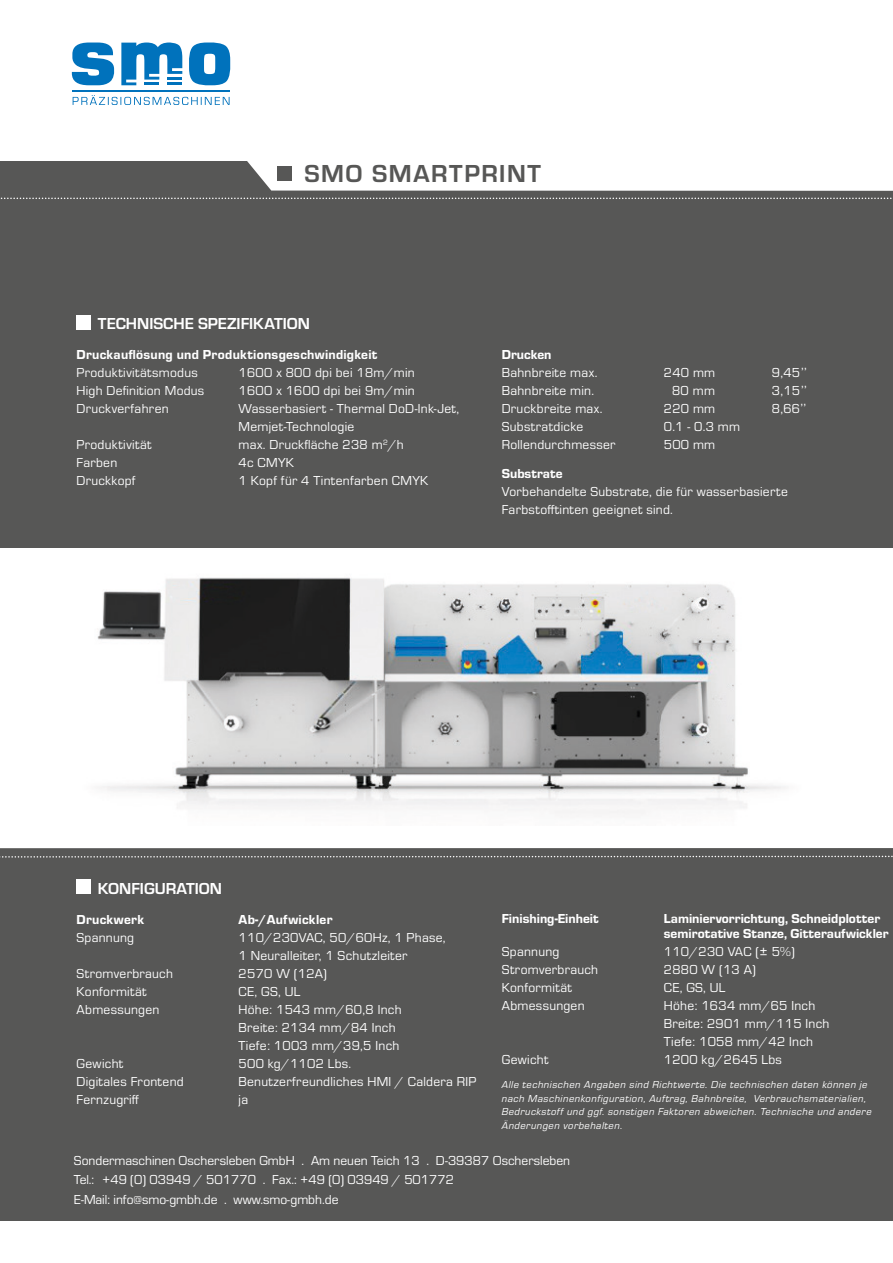
<style>
.page{position:relative;width:893px;height:1263px;background:#fff}
.page>*{position:absolute;margin:0;border:0;box-sizing:border-box;transform-origin:0 0}
.t1{font:700 25.5px "Eurostile";letter-spacing:.06em;color:#575756}
.t2{font:700 16.5px "Eurostile";color:#fff}
.t3{font:13.5px "Eurostile";letter-spacing:.02em;color:#fff}
.t4{font:13.5px "Eurostile Hea";letter-spacing:.005em;color:#fff}
.t5{font:13.5px "Eurostile";color:#fff}
.t6{font:italic 10.5px/13.5px "Eurostile";letter-spacing:.05em;color:#fff}
</style>
<div class="page">
<div style="left:0;top:162px;width:893px;height:1059px;background:#575756"></div>
<svg style="left:0;top:198px;width:892px;height:1px"></svg>
<svg style="left:0;top:855px;width:893px;height:3px"></svg>
<div style="left:247px;top:161px;width:646px;height:30px;background:#fff"></div>
<div style="left:277px;top:167px;width:15px;height:14px;background:#575756"></div>
<div style="left:0;top:824px;width:893px;height:24px;background:#fff"></div>
<div style="left:77px;top:315px;width:14px;height:14px;background:#fff"></div>
<hr style="left:72px;top:90px;width:158px;height:1px;background:#0072bc">
<svg style="left:121px;top:43px;width:61px;height:42px"></svg>
<hr style="left:144px;top:82px;width:15px;height:3px;background:#0072bc">
<hr style="left:167px;top:77px;width:15px;height:3px;background:#0072bc">
<svg style="left:72px;top:43px;width:42px;height:42px"></svg>
<svg style="left:189px;top:43px;width:41px;height:42px"></svg>
<svg style="left:73px;top:95px;width:157px;height:10px"></svg>
<div style="left:0;top:549px;width:893px;height:276px;background:#fff"></div>
<img style="left:97px;top:577px;width:689px;height:237px">
<div style="left:77px;top:879px;width:14px;height:15px;background:#fff"></div>
<p class="t1" style="left:304px;top:155px;width:238px">SMO SMARTPRINT</p>
<p class="t2" style="left:98px;top:312px;width:214px">TECHNISCHE SPEZIFIKATION</p>
<p class="t4" style="left:77px;top:345px;width:302px">Druckauflösung und Produktionsgeschwindigkeit</p>
<p class="t3" style="left:77px;top:364px;width:123px">Produktivitätsmodus</p>
<p class="t3" style="left:239px;top:364px;width:178px">1600 x 800 dpi bei 18m/min</p>
<p class="t3" style="left:77px;top:382px;width:129px">High Definition Modus</p>
<p class="t3" style="left:239px;top:382px;width:178px">1600 x 1600 dpi bei 9m/min</p>
<p class="t3" style="left:77px;top:400px;width:94px">Druckverfahren</p>
<p class="t3" style="left:239px;top:400px;width:222px">Wasserbasiert - Thermal DoD-Ink-Jet,</p>
<p class="t3" style="left:239px;top:418px;width:117px">Memjet-Technologie</p>
<p class="t3" style="left:77px;top:436px;width:77px">Produktivität</p>
<p class="t3" style="left:239px;top:436px;width:167px">max. Druckfläche 238 m<sup>2</sup>/h</p>
<p class="t3" style="left:77px;top:454px;width:42px">Farben</p>
<p class="t3" style="left:239px;top:454px;width:57px">4c CMYK</p>
<p class="t3" style="left:77px;top:472px;width:61px">Druckkopf</p>
<p class="t3" style="left:239px;top:472px;width:191px">1 Kopf für 4 Tintenfarben CMYK</p>
<p class="t4" style="left:502px;top:345px;width:51px">Drucken</p>
<p class="t3" style="left:502px;top:363px;width:97px">Bahnbreite max.</p>
<p class="t3" style="left:664px;top:363px;width:53px">240 mm</p>
<p class="t3" style="left:772px;top:363px;width:30px">9,45</p>
<p class="t3" style="left:801px;top:356px;width:7px">,,</p>
<p class="t3" style="left:502px;top:381px;width:94px">Bahnbreite min.</p>
<p class="t3" style="left:672px;top:381px;width:44px">80 mm</p>
<p class="t3" style="left:772px;top:381px;width:30px">3,15</p>
<p class="t3" style="left:801px;top:374px;width:7px">,,</p>
<p class="t3" style="left:502px;top:399px;width:102px">Druckbreite max.</p>
<p class="t3" style="left:664px;top:399px;width:53px">220 mm</p>
<p class="t3" style="left:772px;top:399px;width:30px">8,66</p>
<p class="t3" style="left:800px;top:392px;width:7px">,,</p>
<p class="t3" style="left:502px;top:417px;width:83px">Substratdicke</p>
<p class="t3" style="left:664px;top:417px;width:78px">0.1 - 0.3 mm</p>
<p class="t3" style="left:502px;top:435px;width:115px">Rollendurchmesser</p>
<p class="t3" style="left:664px;top:435px;width:53px">500 mm</p>
<p class="t4" style="left:502px;top:464px;width:62px">Substrate</p>
<p class="t3" style="left:502px;top:483px;width:288px">Vorbehandelte Substrate, die für wasserbasierte</p>
<p class="t3" style="left:502px;top:501px;width:172px">Farbstofftinten geeignet sind.</p>
<p class="t2" style="left:98px;top:876px;width:126px">KONFIGURATION</p>
<p class="t4" style="left:77px;top:910px;width:69px">Druckwerk</p>
<p class="t4" style="left:239px;top:910px;width:96px">Ab-/Aufwickler</p>
<p class="t3" style="left:77px;top:928px;width:59px">Spannung</p>
<p class="t3" style="left:239px;top:928px;width:208px">110/230VAC, 50/60Hz, 1 Phase,</p>
<p class="t3" style="left:239px;top:946px;width:170px">1 Neuralleiter, 1 Schutzleiter</p>
<p class="t3" style="left:77px;top:964px;width:98px">Stromverbrauch</p>
<p class="t3" style="left:239px;top:964px;width:90px">2570 W (12A)</p>
<p class="t3" style="left:77px;top:982px;width:72px">Konformität</p>
<p class="t3" style="left:239px;top:982px;width:63px">CE, GS, UL</p>
<p class="t3" style="left:77px;top:1000px;width:84px">Abmessungen</p>
<p class="t3" style="left:239px;top:1000px;width:165px">Höhe: 1543 mm/60,8 Inch</p>
<p class="t3" style="left:239px;top:1018px;width:159px">Breite: 2134 mm/84 Inch</p>
<p class="t3" style="left:239px;top:1036px;width:162px">Tiefe: 1003 mm/39,5 Inch</p>
<p class="t3" style="left:77px;top:1054px;width:48px">Gewicht</p>
<p class="t3" style="left:239px;top:1054px;width:114px">500 kg/1102 Lbs.</p>
<p class="t3" style="left:77px;top:1072px;width:109px">Digitales Frontend</p>
<p class="t3" style="left:239px;top:1072px;width:239px">Benutzerfreundliches HMI / Caldera RIP</p>
<p class="t3" style="left:77px;top:1090px;width:64px">Fernzugriff</p>
<p class="t3" style="left:239px;top:1090px;width:11px">ja</p>
<p class="t4" style="left:502px;top:909px;width:98px">Finishing-Einheit</p>
<p class="t4" style="left:664px;top:909px;width:218px">Laminiervorrichtung, Schneidplotter</p>
<p class="t4" style="left:664px;top:924px;width:226px">semirotative Stanze, Gitteraufwickler</p>
<p class="t3" style="left:502px;top:942px;width:59px">Spannung</p>
<p class="t3" style="left:664px;top:942px;width:133px">110/230 VAC (± 5%)</p>
<p class="t3" style="left:502px;top:960px;width:98px">Stromverbrauch</p>
<p class="t3" style="left:664px;top:960px;width:93px">2880 W (13 A)</p>
<p class="t3" style="left:502px;top:978px;width:72px">Konformität</p>
<p class="t3" style="left:664px;top:978px;width:63px">CE, GS, UL</p>
<p class="t3" style="left:502px;top:996px;width:84px">Abmessungen</p>
<p class="t3" style="left:664px;top:996px;width:153px">Höhe: 1634 mm/65 Inch</p>
<p class="t3" style="left:664px;top:1014px;width:167px">Breite: 2901 mm/115 Inch</p>
<p class="t3" style="left:664px;top:1032px;width:151px">Tiefe: 1058 mm/42 Inch</p>
<p class="t3" style="left:502px;top:1050px;width:48px">Gewicht</p>
<p class="t3" style="left:664px;top:1050px;width:120px">1200 kg/2645 Lbs</p>
<p class="t6" style="left:502px;top:1078px;width:371px">Alle technischen Angaben sind Richtwerte. Die technischen daten können je nach Maschinenkonfiguration, Auftrag, Bahnbreite, Verbrauchsmaterialien, Bedruckstoff und ggf. sonstigen Faktoren abweichen. Technische und andere Änderungen vorbehalten.</p>
<p class="t5" style="left:74px;top:1151px;width:498px">Sondermaschinen Oschersleben GmbH . Am neuen Teich 13 . D-39387 Oschersleben</p>
<p class="t5" style="left:74px;top:1170px;width:382px">Tel.: +49 (0) 03949 / 501770 . Fax.: +49 (0) 03949 / 501772</p>
<p class="t5" style="left:74px;top:1190px;width:266px">E-Mail: info@smo-gmbh.de . www.smo-gmbh.de</p>
</div>
